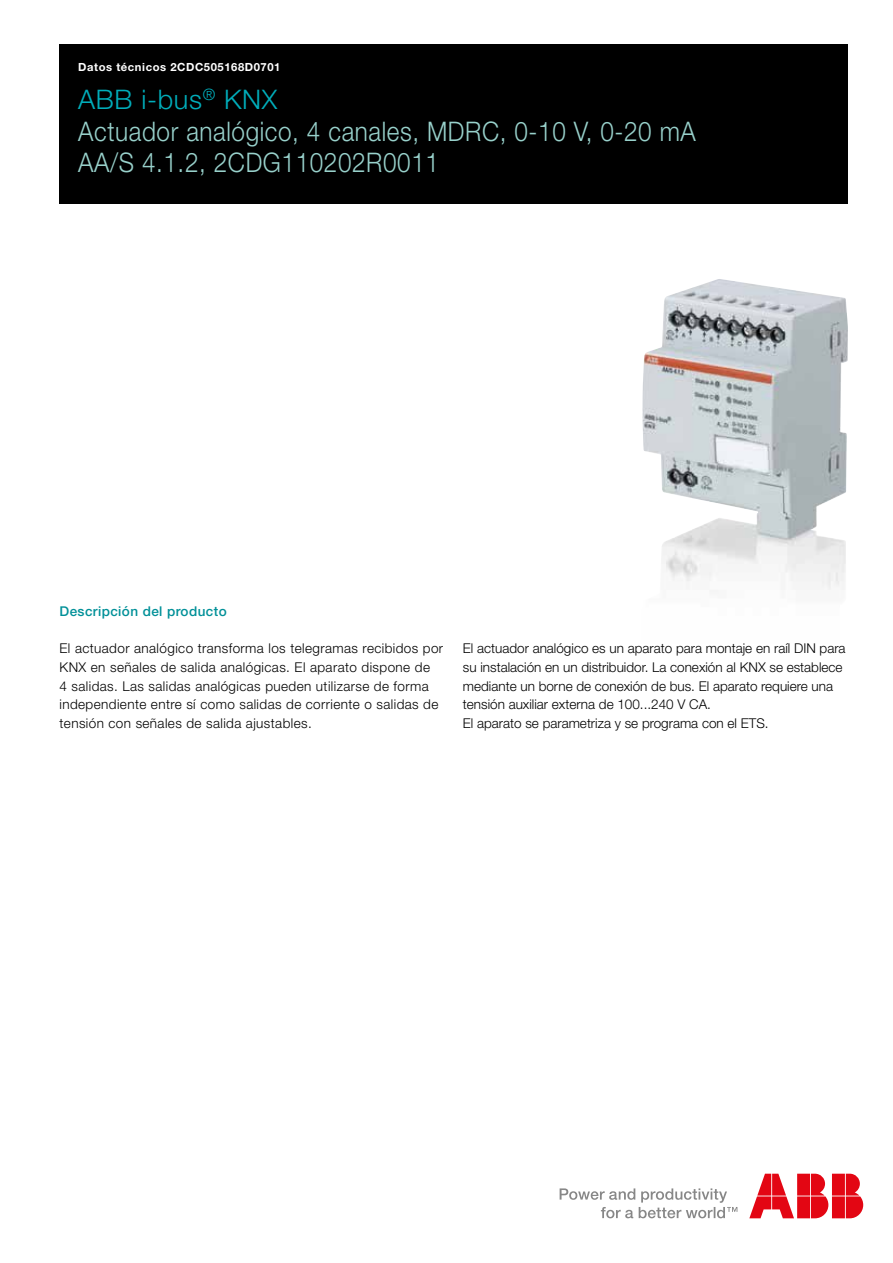
<style>
.page{position:relative;width:893px;height:1263px;background:#fff}
.page>*{position:absolute;margin:0;border:0;box-sizing:border-box;transform-origin:0 0}
.t1{font:300 27px/31.5px "Helvetica Neue LT";letter-spacing:.025em;color:#98d1cb;scale:.9 1}
.t2{font:300 13.5px/18.8px "Helvetica Neue LT";letter-spacing:.03em;color:#000}
.t3{font:300 13.5px/18.8px "Helvetica Neue LT";color:#000}
.t4{font:500 13.5px "Helvetica Neue LT";letter-spacing:.03em;color:#009098}
.t5{font:700 11.25px "Helvetica Neue LT";letter-spacing:.05em;color:#fff}
.s1{color:#00adba}
</style>
<div class="page">
<img style="left:642px;top:279px;width:206px;height:311px">
<svg style="left:560px;top:1188px;width:177px;height:30px"></svg>
<svg style="left:749px;top:1174px;width:114px;height:44px"></svg>
<div style="left:60px;top:45px;width:788px;height:159px;background:#000"></div>
<p class="t5" style="left:78px;top:60px;width:204px">Datos técnicos 2CDC505168D0701</p>
<h1 class="t1" style="left:78px;top:84px;width:688px"><span class="s1">ABB i-bus</span><sup>®</sup> <span class="s1">KNX<br></span>Actuador analógico, 4 canales, MDRC, 0-10 V, 0-20 mA<br>AA/S 4.1.2, 2CDG110202R0011</h1>
<p class="t4" style="left:60px;top:603px;width:169px">Descripción del producto</p>
<p class="t2" style="left:60px;top:639px;width:385px">El actuador analógico transforma los telegramas recibidos por KNX en señales de salida analógicas. El aparato dispone de<br>4 salidas. Las salidas analógicas pueden utilizarse de forma independiente entre sí como salidas de corriente o salidas de tensión con señales de salida ajustables.</p>
<p class="t3" style="left:463px;top:639px;width:384px">El actuador analógico es un aparato para montaje en raíl DIN para su instalación en un distribuidor. La conexión al KNX se establece mediante un borne de conexión de bus. El aparato requiere una tensión auxiliar externa de 100...240 V CA.<br>El aparato se parametriza y se programa con el ETS.</p>
</div>
